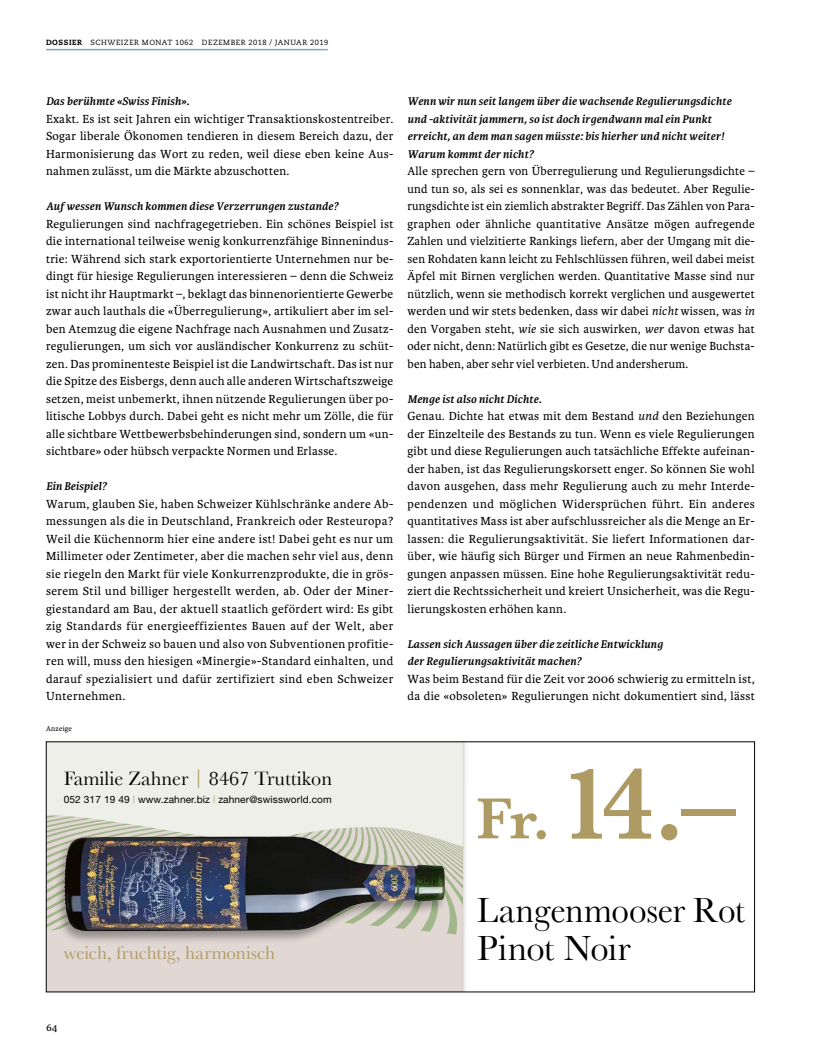
<style>
.page{position:relative;width:815px;height:1063px;background:#fff}
.page>*{position:absolute;margin:0;border:0;box-sizing:border-box;transform-origin:0 0}
.t1{font:600 60.25px "Baskerville";color:#ae9a63}
.t2{font:36.62px/37.8px "Baskerville";letter-spacing:-.005em;color:#000;scale:.96 1}
.t3{font:20.25px "Baskerville";color:#000}
.t4{font:18.88px "Baskerville";color:#ae9a63}
.t5{font:12.5px/17.5px "Karmina Basic";letter-spacing:.02em;color:#000;text-align:justify}
.t6{font:italic 700 11.88px/17.5px "Karmina";letter-spacing:.01em;color:#000}
.t7{font:11.25px "Karmina Basic";color:#000}
.t8{font:10.12px "Helvetica Neue";letter-spacing:.01em;color:#000}
.t9{font:7.5px "Caecilia";letter-spacing:.07em;color:#000}
.t10{font:7.5px "Karmina Basic";letter-spacing:.03em;color:#000}
.s1{font-weight:800}
.s2{font-style:italic}
.s3{color:#ae9a63}
.s4{color:#b5a371}
.s5{font-size:106px}
.s6{font-size:106.75px}
</style>
<div class="page">
<hr style="left:46px;top:49px;width:282px;height:1px;background:#7aa8c6">
<div style="left:46px;top:742px;width:417px;height:250px;background:#e1d7d3"></div>
<svg style="left:48px;top:744px;width:415px;height:191px;background:#e9ebe3"></svg>
<div style="left:54px;top:835px;width:394px;height:110px;background:#000;opacity:.35"></div>
<img style="left:62px;top:832px;width:386px;height:103px">
<svg style="left:463px;top:744px;width:3px;height:246px"></svg>
<p class="t9" style="left:46px;top:38px;width:284px"><span class="s1">DOSSIER</span> SCHWEIZER MONAT 1062 DEZEMBER 2018 / JANUAR 2019</p>
<p class="t6" style="left:46px;top:93px;width:145px">Das berühmte «Swiss Finish».</p>
<p class="t5" style="left:46px;top:110px;width:349px">Exakt. Es ist seit Jahren ein wichtiger Transaktionskostentreiber.<br>Sogar liberale Ökonomen tendieren in diesem Bereich dazu, der Harmonisierung das Wort zu reden, weil diese eben keine Aus&shy;nahmen zulässt, um die Märkte abzuschotten.</p>
<p class="t6" style="left:46px;top:198px;width:294px">Auf wessen Wunsch kommen diese Verzerrungen zustande?</p>
<p class="t5" style="left:46px;top:215px;width:349px">Regulierungen sind nachfragegetrieben. Ein schönes Beispiel ist die international teilweise wenig konkurrenzfähige Binnenindus&shy;trie: Während sich stark exportorientierte Unternehmen nur be&shy;dingt für hiesige Regulierungen interessieren – denn die Schweiz ist nicht ihr Hauptmarkt –, beklagt das binnenorientierte Gewerbe zwar auch lauthals die «Überregulierung», artikuliert aber im sel&shy;ben Atemzug die eigene Nachfrage nach Ausnahmen und Zusatz&shy;regulierungen, um sich vor ausländischer Konkurrenz zu schüt&shy;zen. Das prominenteste Beispiel ist die Landwirtschaft. Das ist nur die Spitze des Eisbergs, denn auch alle anderen Wirtschaftszweige setzen, meist unbemerkt, ihnen nützende Regulierungen über po&shy;litische Lobbys durch. Dabei geht es nicht mehr um Zölle, die für alle sichtbare Wettbewerbsbehinderungen sind, sondern um «un&shy;sichtbare» oder hübsch verpackte Normen und Erlasse.</p>
<p class="t6" style="left:46px;top:478px;width:62px">Ein Beispiel?</p>
<p class="t5" style="left:46px;top:495px;width:349px">Warum, glauben Sie, haben Schweizer Kühlschränke andere Ab&shy;messungen als die in Deutschland, Frankreich oder Resteuropa?<br>Weil die Küchennorm hier eine andere ist! Dabei geht es nur um Millimeter oder Zentimeter, aber die machen sehr viel aus, denn sie riegeln den Markt für viele Konkurrenzprodukte, die in grös&shy;serem Stil und billiger hergestellt werden, ab. Oder der Miner&shy;giestandard am Bau, der aktuell staatlich gefördert wird: Es gibt zig Standards für energieeffizientes Bauen auf der Welt, aber wer in der Schweiz so bauen und also von Subventionen profitie&shy;ren will, muss den hiesigen «Minergie»-Standard einhalten, und darauf spezialisiert und dafür zertifiziert sind eben Schweizer Unternehmen.</p>
<p class="t10" style="left:46px;top:724px;width:28px">Anzeige</p>
<p class="t6" style="left:407px;top:93px;width:326px">Wenn wir nun seit langem über die wachsende Regulierungsdichte und -aktivität jammern, so ist doch irgendwann mal ein Punkt erreicht, an dem man sagen müsste: bis hierher und nicht weiter!<br>Warum kommt der nicht?</p>
<p class="t5" style="left:407px;top:163px;width:349px">Alle sprechen gern von Überregulierung und Regulierungsdichte – und tun so, als sei es sonnenklar, was das bedeutet. Aber Regulie&shy;rungsdichte ist ein ziemlich abstrakter Begriff. Das Zählen von Para&shy;graphen oder ähnliche quantitative Ansätze mögen aufregende Zahlen und vielzitierte Rankings liefern, aber der Umgang mit die&shy;sen Rohdaten kann leicht zu Fehlschlüssen führen, weil dabei meist Äpfel mit Birnen verglichen werden. Quantitative Masse sind nur nützlich, wenn sie methodisch korrekt verglichen und ausgewertet werden und wir stets bedenken, dass wir dabei <span class="s2">nicht</span> wissen, was <span class="s2">in </span>den Vorgaben steht, <span class="s2">wie</span> sie sich auswirken, <span class="s2">wer</span> davon etwas hat oder nicht, denn: Natürlich gibt es Gesetze, die nur wenige Buchsta&shy;ben haben, aber sehr viel verbieten. Und andersherum.</p>
<p class="t6" style="left:407px;top:390px;width:135px">Menge ist also nicht Dichte.</p>
<p class="t5" style="left:407px;top:408px;width:349px">Genau. Dichte hat etwas mit dem Bestand <span class="s2">und</span> den Beziehungen der Einzelteile des Bestands zu tun. Wenn es viele Regulierungen gibt und diese Regulierungen auch tatsächliche Effekte aufeinan&shy;der haben, ist das Regulierungskorsett enger. So können Sie wohl davon ausgehen, dass mehr Regulierung auch zu mehr Interde&shy;pendenzen und möglichen Widersprüchen führt. Ein anderes quantitatives Mass ist aber aufschlussreicher als die Menge an Er&shy;lassen: die Regulierungsaktivität. Sie liefert Informationen dar&shy;über, wie häufig sich Bürger und Firmen an neue Rahmenbedin&shy;gungen anpassen müssen. Eine hohe Regulierungsaktivität redu&shy;ziert die Rechtssicherheit und kreiert Unsicherheit, was die Regu&shy;lierungskosten erhöhen kann.</p>
<p class="t6" style="left:407px;top:635px;width:257px">Lassen sich Aussagen über die zeitliche Entwicklung der Regulierungsaktivität machen?</p>
<p class="t5" style="left:407px;top:670px;width:349px">Was beim Bestand für die Zeit vor 2006 schwierig zu ermitteln ist, da die «obsoleten» Regulierungen nicht dokumentiert sind, lässt</p>
<h3 class="t3" style="left:64px;top:767px;width:270px">Familie Zahner <span class="s3">|</span> 8467 Truttikon</h3>
<p class="t8" style="left:64px;top:794px;width:269px">052 317 19 49 <span class="s4">|</span> www.zahner.biz <span class="s4">|</span> zahner@swissworld.com</p>
<h1 class="t1" style="left:476px;top:783px;width:260px">Fr. <span class="s5">1</span><span class="s6">4.–</span></h1>
<h3 class="t4" style="left:64px;top:942px;width:213px">weich, fruchtig, harmonisch</h3>
<h2 class="t2" style="left:477px;top:891px;width:281px">Langenmooser Rot<br>Pinot Noir</h2>
<p class="t7" style="left:46px;top:1021px;width:13px">64</p>
</div>
